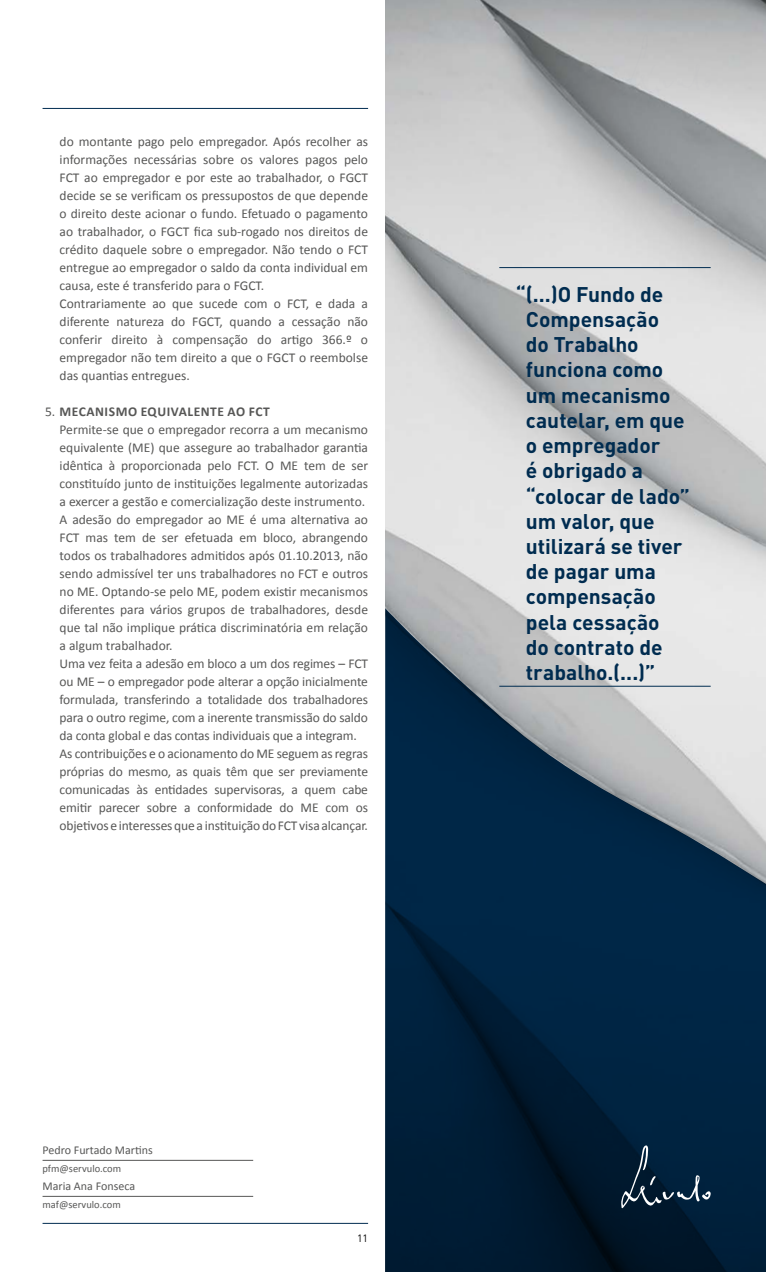
<style>
.page{position:relative;width:766px;height:1272px;background:#fff}
.page>*{position:absolute;margin:0;border:0;box-sizing:border-box;transform-origin:0 0}
.t1{font:700 21px/25.2px "DIN Pro";color:#002c50}
.t2{font:13.5px/18px "Calibri";color:#575756}
.t3{font:12px "Calibri";color:#575756}
.t4{font:10.5px "Calibri";color:#575756}
.t5{font:10.5px "DIN Pro";color:#000}
.s1{font-weight:700}
</style>
<div class="page">
<hr style="left:43px;top:1222px;width:325px;height:1px;background:#002c50">
<hr style="left:43px;top:108px;width:325px;height:1px;background:#002c50">
<hr style="left:43px;top:1159px;width:210px;height:1px;background:#575756">
<hr style="left:43px;top:1195px;width:210px;height:1px;background:#575756">
<img style="left:385px;top:0;width:380px;height:608px">
<svg style="left:385px;top:608px;width:380px;height:663px;background:#304a5f"></svg>
<svg style="left:620px;top:1145px;width:90px;height:63px;background:#163249"></svg>
<hr style="left:499px;top:686px;width:211px;height:1px;background:#002c50">
<hr style="left:499px;top:267px;width:211px;height:1px;background:#002c50">
<p class="t2" style="left:60px;top:131px;width:310px">do montante pago pelo empregador. Após recolher as informações necessárias sobre os valores pagos pelo FCT ao empregador e por este ao trabalhador, o FGCT decide se se verificam os pressupostos de que depende o direito deste acionar o fundo. Efetuado o pagamento ao trabalhador, o FGCT fica sub-rogado nos direitos de crédito daquele sobre o empregador. Não tendo o FCT entregue ao empregador o saldo da conta individual em causa, este é transferido para o FGCT.<br>Contrariamente ao que sucede com o FCT, e dada a diferente natureza do FGCT, quando a cessação não conferir direito à compensação do artigo 366.º o empregador não tem direito a que o FGCT o reembolse das quantias entregues.</p>
<p class="t2" style="left:60px;top:401px;width:310px;text-indent:-14px">5. <span class="s1">MECANISMO EQUIVALENTE AO FCT<br></span>Permite-se que o empregador recorra a um mecanismo equivalente (ME) que assegure ao trabalhador garantia idêntica à proporcionada pelo FCT. O ME tem de ser constituído junto de instituições legalmente autorizadas a exercer a gestão e comercialização deste instrumento.<br>A adesão do empregador ao ME é uma alternativa ao FCT mas tem de ser efetuada em bloco, abrangendo todos os trabalhadores admitidos após 01.10.2013, não sendo admissível ter uns trabalhadores no FCT e outros no ME. Optando-se pelo ME, podem existir mecanismos diferentes para vários grupos de trabalhadores, desde que tal não implique prática discriminatória em relação a algum trabalhador.<br>Uma vez feita a adesão em bloco a um dos regimes – FCT ou ME – o empregador pode alterar a opção inicialmente formulada, transferindo a totalidade dos trabalhadores para o outro regime, com a inerente transmissão do saldo da conta global e das contas individuais que a integram.<br>As contribuições e o acionamento do ME seguem as regras próprias do mesmo, as quais têm que ser previamente comunicadas às entidades supervisoras, a quem cabe emitir parecer sobre a conformidade do ME com os objetivos e interesses que a instituição do FCT visa alcançar.</p>
<p class="t3" style="left:43px;top:1142px;width:112px">Pedro Furtado Martins</p>
<p class="t4" style="left:43px;top:1162px;width:80px">pfm@servulo.com</p>
<p class="t3" style="left:43px;top:1178px;width:94px">Maria Ana Fonseca</p>
<p class="t4" style="left:43px;top:1198px;width:80px">maf@servulo.com</p>
<p class="t5" style="left:357px;top:1230px;width:12px">11</p>
<h1 class="t1" style="left:525px;top:281px;width:166px;text-indent:-10px">“(...)O Fundo de<br>Compensação<br>do Trabalho funciona como um mecanismo cautelar, em que o empregador<br>é obrigado a “colocar de lado” um valor, que utilizará se tiver de pagar uma compensação pela cessação<br>do contrato de trabalho.(...)”</h1>
</div>
